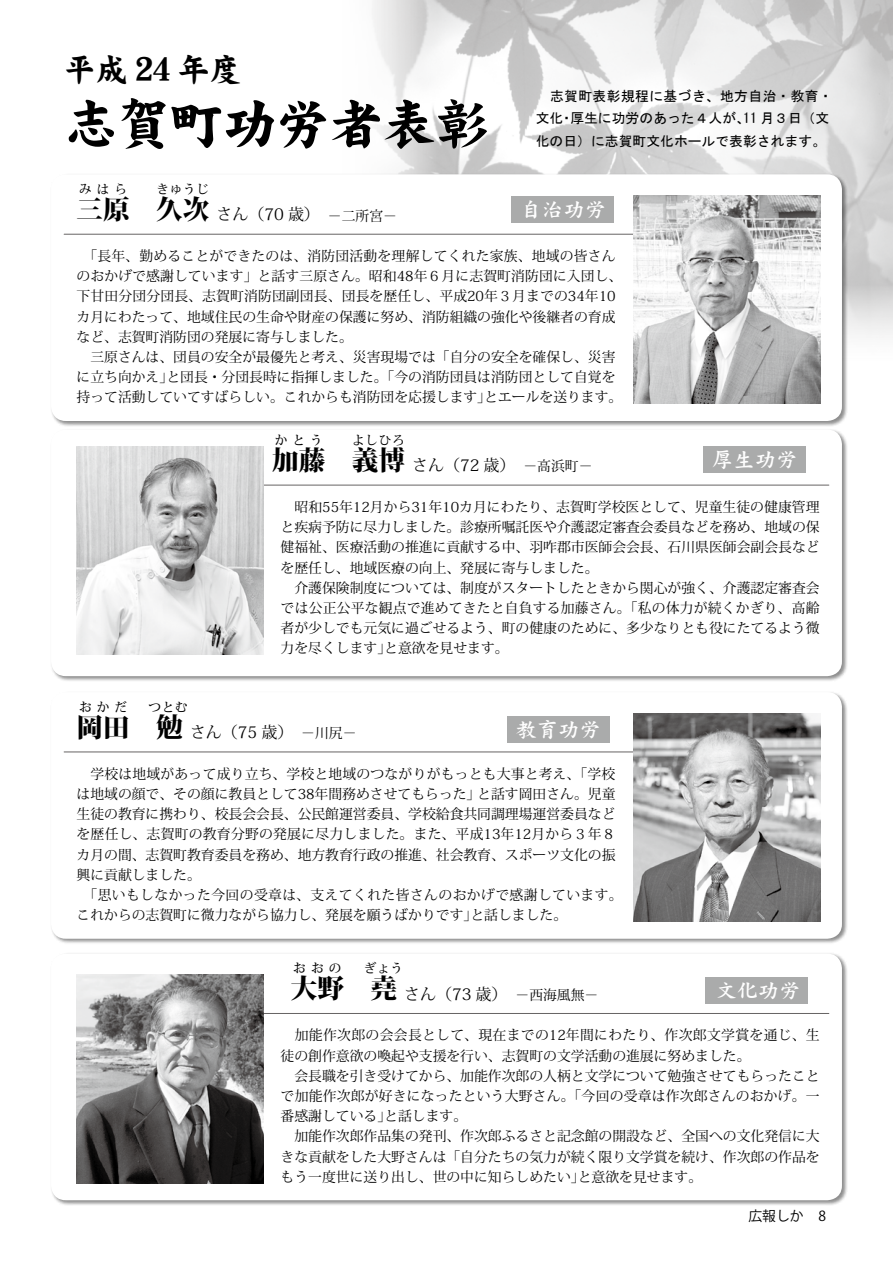
<style>
.page{position:relative;width:893px;height:1263px;background:#fff}
.page>*{position:absolute;margin:0;border:0;box-sizing:border-box;transform-origin:0 0}
.t1{font:53.1px "DF Kai Sho UB WING RKSJ H";color:#000}
.t2{font:31.95px "DF Kai Sho UB WING RKSJ H";color:#000}
.t3{font:800 26.55px "Koz Min Pro";color:#000}
.t4{font:21.3px "DF Kai Sho Bd WING RKSJ H";color:#fff}
.t5{font:15.9px "Koz Min Pro";color:#000}
.t6{font:13.8px/20.2px "Koz Min Pro";color:#000}
.t7{font:13.8px/22.4px "MS Gothic";color:#000}
.t8{font:13.8px "Koz Go Pro";color:#000}
.t9{font:800 13.35px "Koz Min Pro";color:#000}
.s1{font-weight:800;font-size:26.55px}
.s2{font-size:13.8px}
</style>
<div class="page">
<img style="left:372px;top:0;width:521px;height:335px">
<div style="left:50px;top:429px;width:798px;height:253px;background:#000;opacity:.45"></div>
<div style="left:51px;top:429px;width:791px;height:247px;background:#fff;border-radius:15px"></div>
<div style="left:50px;top:691px;width:798px;height:254px;background:#000;opacity:.45"></div>
<div style="left:51px;top:692px;width:791px;height:247px;background:#fff;border-radius:15px"></div>
<div style="left:50px;top:952px;width:798px;height:254px;background:#000;opacity:.45"></div>
<div style="left:51px;top:954px;width:791px;height:246px;background:#fff;border-radius:15px"></div>
<hr style="left:234px;top:1013px;width:595px;height:1px;background:#666464">
<hr style="left:234px;top:485px;width:595px;height:1px;background:#666464">
<hr style="left:64px;top:752px;width:595px;height:1px;background:#666464">
<div style="left:507px;top:716px;width:102px;height:26px;background:#aaabab"></div>
<div style="left:703px;top:446px;width:102px;height:27px;background:#aaabab"></div>
<div style="left:706px;top:977px;width:102px;height:27px;background:#aaabab"></div>
<img style="left:634px;top:713px;width:187px;height:209px">
<img style="left:77px;top:446px;width:187px;height:209px">
<img style="left:77px;top:975px;width:187px;height:208px">
<div style="left:50px;top:173px;width:798px;height:254px;background:#000;opacity:.45"></div>
<div style="left:51px;top:174px;width:791px;height:247px;background:#fff;border-radius:15px"></div>
<div style="left:511px;top:196px;width:102px;height:26px;background:#aaabab"></div>
<hr style="left:64px;top:234px;width:595px;height:1px;background:#666464">
<img style="left:634px;top:196px;width:187px;height:208px">
<h2 class="t2" style="left:64px;top:54px;width:179px">平成 24 年度</h2>
<h1 class="t1" style="left:64px;top:98px;width:427px">志賀町功労者表彰</h1>
<p class="t7" style="left:536px;top:85px;width:298px;text-indent:14px">志賀町表彰規程に基づき、地方自治・教育・文化・厚生に功労のあった４人が、11 月３日（文化の日）に志賀町文化ホールで表彰されます。</p>
<p class="t9" style="left:79px;top:179px;width:50px">みはら</p>
<p class="t9" style="left:156px;top:179px;width:55px">きゅうじ</p>
<p class="t5" style="left:183px;top:203px;width:216px"><span class="s1">次</span>さん（70 歳）　<span class="s2">－二所宮－</span></p>
<p class="t6" style="left:77px;top:245px;width:547px">　「長年、勤めることができたのは、消防団活動を理解してくれた家族、地域の皆さんのおかげで感謝しています」と話す三原さん。昭和48年６月に志賀町消防団に入団し、下甘田分団分団長、志賀町消防団副団長、団長を歴任し、平成20年３月までの34年10カ月にわたって、地域住民の生命や財産の保護に努め、消防組織の強化や後継者の育成など、志賀町消防団の発展に寄与しました。<br>　三原さんは、団員の安全が最優先と考え、災害現場では「自分の安全を確保し、災害に立ち向かえ」と団長・分団長時に指揮しました。「今の消防団員は消防団として自覚を持って活動していてすばらしい。これからも消防団を応援します」とエールを送ります。</p>
<h3 class="t3" style="left:77px;top:189px;width:108px">三原 久</h3>
<h3 class="t4" style="left:521px;top:198px;width:87px">自治功労</h3>
<p class="t9" style="left:274px;top:430px;width:50px">かとう</p>
<p class="t9" style="left:352px;top:430px;width:55px">よしひろ</p>
<p class="t5" style="left:378px;top:454px;width:216px"><span class="s1">博</span>さん（72 歳）　<span class="s2">－高浜町－</span></p>
<h3 class="t3" style="left:272px;top:440px;width:108px">加藤 義</h3>
<h3 class="t4" style="left:712px;top:449px;width:87px">厚生功労</h3>
<p class="t6" style="left:281px;top:496px;width:540px">　昭和55年12月から31年10カ月にわたり、志賀町学校医として、児童生徒の健康管理と疾病予防に尽力しました。診療所嘱託医や介護認定審査会委員などを務め、地域の保健福祉、医療活動の推進に貢献する中、羽咋郡市医師会会長、石川県医師会副会長などを歴任し、地域医療の向上、発展に寄与しました。<br>　介護保険制度については、制度がスタートしたときから関心が強く、介護認定審査会では公正公平な観点で進めてきたと自負する加藤さん。「私の体力が続くかぎり、高齢者が少しでも元気に過ごせるよう、町の健康のために、多少なりとも役にたてるよう微力を尽くします」と意欲を見せます。</p>
<p class="t9" style="left:79px;top:697px;width:50px">おかだ</p>
<p class="t9" style="left:148px;top:697px;width:41px">つとむ</p>
<h3 class="t3" style="left:77px;top:707px;width:108px">岡田 勉</h3>
<p class="t5" style="left:190px;top:721px;width:168px">さん（75 歳）　<span class="s2">－川尻－</span></p>
<h3 class="t4" style="left:516px;top:718px;width:87px">教育功労</h3>
<p class="t6" style="left:77px;top:763px;width:547px">　学校は地域があって成り立ち、学校と地域のつながりがもっとも大事と考え、「学校は地域の顔で、その顔に教員として38年間務めさせてもらった」と話す岡田さん。児童生徒の教育に携わり、校長会会長、公民館運営委員、学校給食共同調理場運営委員などを歴任し、志賀町の教育分野の発展に尽力しました。また、平成13年12月から３年８カ月の間、志賀町教育委員を務め、地方教育行政の推進、社会教育、スポーツ文化の振興に貢献しました。<br>　「思いもしなかった今回の受章は、支えてくれた皆さんのおかげで感謝しています。これからの志賀町に微力ながら協力し、発展を願うばかりです」と話しました。</p>
<p class="t9" style="left:293px;top:958px;width:50px">おおの</p>
<p class="t9" style="left:364px;top:958px;width:41px">ぎょう</p>
<h3 class="t3" style="left:291px;top:969px;width:108px">大野 堯</h3>
<p class="t5" style="left:404px;top:982px;width:196px">さん（73 歳）　<span class="s2">－西海風無－</span></p>
<h3 class="t4" style="left:715px;top:979px;width:87px">文化功労</h3>
<p class="t6" style="left:281px;top:1025px;width:540px">　加能作次郎の会会長として、現在までの12年間にわたり、作次郎文学賞を通じ、生徒の創作意欲の喚起や支援を行い、志賀町の文学活動の進展に努めました。<br>　会長職を引き受けてから、加能作次郎の人柄と文学について勉強させてもらったことで加能作次郎が好きになったという大野さん。「今回の受章は作次郎さんのおかげ。一番感謝している」と話します。<br>　加能作次郎作品集の発刊、作次郎ふるさと記念館の開設など、全国への文化発信に大きな貢献をした大野さんは「自分たちの気力が続く限り文学賞を続け、作次郎の作品をもう一度世に送り出し、世の中に知らしめたい」と意欲を見せます。</p>
<p class="t8" style="left:748px;top:1206px;width:79px">広報しか 8</p>
</div>
